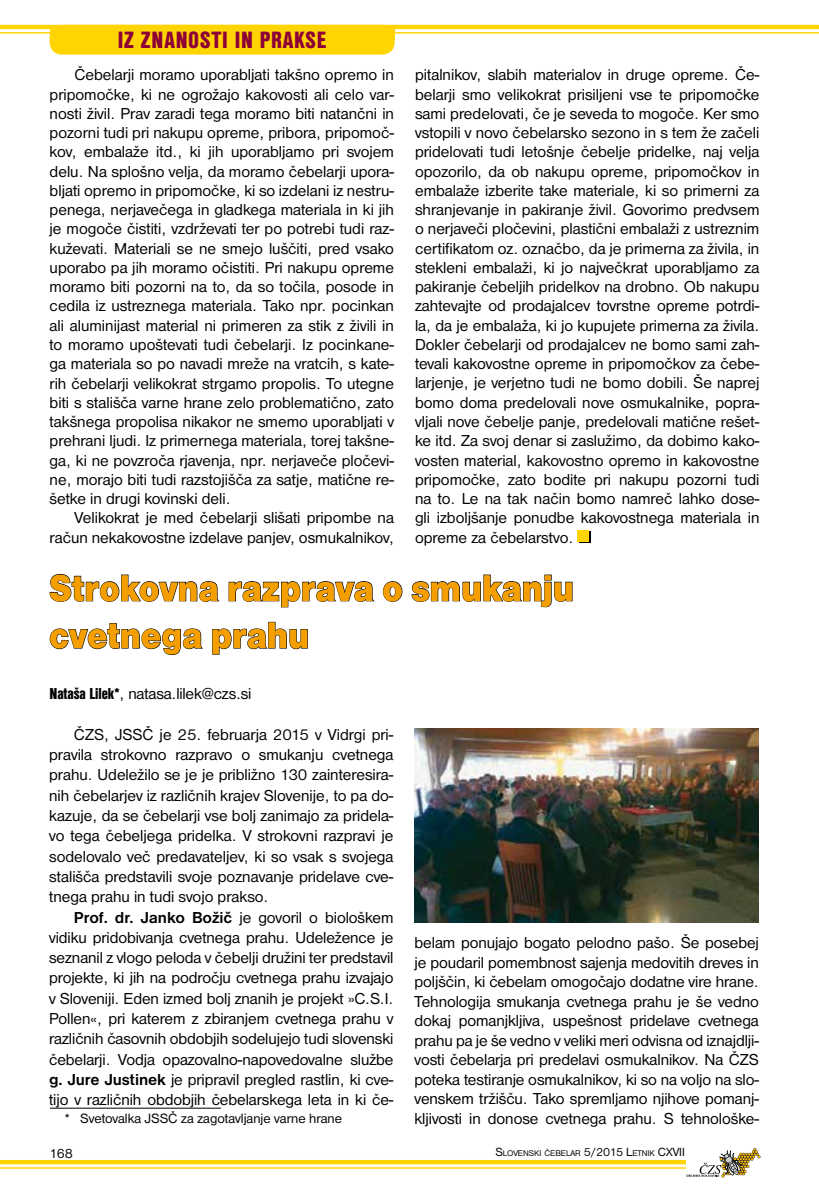
<style>
.page{position:relative;width:819px;height:1191px;background:#fff}
.page>*{position:absolute;margin:0;border:0;box-sizing:border-box;transform-origin:0 0}
.t1{font:38.5px/47.2px "Nimbus Sans DOT Blac";letter-spacing:-.005em;color:#f49e00;scale:.9 1}
.t2{font:24.5px "Nimbus Sans DOT Blac Cond";letter-spacing:.03em;color:#8d0037}
.t3{font:16.45px/19.2px "Nimbus Sans DOT";color:#000;text-align:justify}
.t4{font:14px "Nimbus Sans DOT";color:#000}
.t5{font:8.58px "Nimbus Sans DOT";color:#000}
.s1{font-family:"Nimbus Sans DOT Blac Cond"}
.s2{font-weight:700}
.s3{font-size:12.25px}
</style>
<div class="page">
<hr style="left:0;top:1160px;width:752px;height:4px;background:#ffd400">
<hr style="left:0;top:1167px;width:752px;height:1px;background:#ffd400">
<div style="left:50px;top:25px;width:344px;height:30px;background:#ffd400;border-radius:12px"></div>
<hr style="left:0;top:25px;width:819px;height:4px;background:#ffd400">
<hr style="left:0;top:32px;width:819px;height:2px;background:#ffd400">
<div style="left:50px;top:25px;width:344px;height:15px;background:#ffd400"></div>
<svg style="left:686px;top:1148px;width:74px;height:29px"></svg>
<svg style="left:49px;top:574px;width:171px;height:28px"></svg>
<svg style="left:228px;top:581px;width:147px;height:27px"></svg>
<svg style="left:382px;top:581px;width:21px;height:21px"></svg>
<svg style="left:411px;top:574px;width:162px;height:34px"></svg>
<svg style="left:49px;top:623px;width:154px;height:32px"></svg>
<svg style="left:212px;top:621px;width:96px;height:34px"></svg>
<hr style="left:50px;top:1107px;width:171px;height:1px;background:#000">
<img style="left:414px;top:729px;width:344px;height:193px">
<div style="left:579px;top:531px;width:11px;height:11px;background:#ffd400"></div>
<div style="left:577px;top:530px;width:11px;height:11px;background:#ffd400"></div>
<h2 class="t2" style="left:118px;top:26px;width:210px">IZ ZNANOSTI IN PRAKSE</h2>
<p class="t3" style="left:50px;top:66px;width:346px;text-indent:25px">Čebelarji moramo uporabljati takšno opremo in pripomočke, ki ne ogrožajo kakovosti ali celo var&shy;nosti živil. Prav zaradi tega moramo biti natančni in pozorni tudi pri nakupu opreme, pribora, pripomoč&shy;kov, embalaže itd., ki jih uporabljamo pri svojem delu. Na splošno velja, da moramo čebelarji upora&shy;bljati opremo in pripomočke, ki so izdelani iz nestru&shy;penega, nerjavečega in gladkega materiala in ki jih je mogoče čistiti, vzdrževati ter po potrebi tudi raz&shy;kuževati. Materiali se ne smejo luščiti, pred vsako uporabo pa jih moramo očistiti. Pri nakupu opreme moramo biti pozorni na to, da so točila, posode in cedila iz ustreznega materiala. Tako npr. pocinkan ali aluminijast material ni primeren za stik z živili in to moramo upoštevati tudi čebelarji. Iz pocinkane&shy;ga materiala so po navadi mreže na vratcih, s kate&shy;rih čebelarji velikokrat strgamo propolis. To utegne biti s stališča varne hrane zelo problematično, zato takšnega propolisa nikakor ne smemo uporabljati v prehrani ljudi. Iz primernega materiala, torej takšne&shy;ga, ki ne povzroča rjavenja, npr. nerjaveče pločevi&shy;ne, morajo biti tudi razstojišča za satje, matične re&shy;šetke in drugi kovinski deli.</p>
<p class="t3" style="left:50px;top:508px;width:346px;text-align:right">Velikokrat je med čebelarji slišati pripombe na račun nekakovostne izdelave panjev, osmukalnikov,</p>
<p class="t3" style="left:415px;top:65px;width:346px">pitalnikov, slabih materialov in druge opreme. Če&shy;belarji smo velikokrat prisiljeni vse te pripomočke sami predelovati, če je seveda to mogoče. Ker smo vstopili v novo čebelarsko sezono in s tem že začeli pridelovati tudi letošnje čebelje pridelke, naj velja opozorilo, da ob nakupu opreme, pripomočkov in embalaže izberite take materiale, ki so primerni za shranjevanje in pakiranje živil. Govorimo predvsem o nerjaveči pločevini, plastični embalaži z ustreznim certifikatom oz. označbo, da je primerna za živila, in stekleni embalaži, ki jo največkrat uporabljamo za pakiranje čebeljih pridelkov na drobno. Ob nakupu zahtevajte od prodajalcev tovrstne opreme potrdi&shy;la, da je embalaža, ki jo kupujete primerna za živila.<br>Dokler čebelarji od prodajalcev ne bomo sami zah&shy;tevali kakovostne opreme in pripomočkov za čebe&shy;larjenje, je verjetno tudi ne bomo dobili. Še naprej bomo doma predelovali nove osmukalnike, popra&shy;vljali nove čebelje panje, predelovali matične rešet&shy;ke itd. Za svoj denar si zaslužimo, da dobimo kako&shy;vosten material, kakovostno opremo in kakovostne pripomočke, zato bodite pri nakupu pozorni tudi na to. Le na tak način bomo namreč lahko dose&shy;gli izboljšanje ponudbe kakovostnega materiala in opreme za čebelarstvo.</p>
<h1 class="t1" style="left:49px;top:564px;width:584px">Strokovna razprava o smukanju cvetnega prahu</h1>
<p class="t3" style="left:50px;top:684px;width:203px"><span class="s1">Nataša Lilek*</span>, natasa.lilek@czs.si</p>
<p class="t3" style="left:49px;top:724px;width:346px;line-height:20.3px;text-indent:25px">ČZS, JSSČ je 25. februarja 2015 v Vidrgi pri&shy;pravila strokovno razpravo o smukanju cvetnega prahu. Udeležilo se je je približno 130 zainteresira&shy;nih čebelarjev iz različnih krajev Slovenije, to pa do&shy;kazuje, da se čebelarji vse bolj zanimajo za pridela&shy;vo tega čebeljega pridelka. V strokovni razpravi je sodelovalo več predavateljev, ki so vsak s svojega stališča predstavili svoje poznavanje pridelave cve&shy;tnega prahu in tudi svojo prakso.</p>
<p class="t3" style="left:49px;top:907px;width:346px;line-height:20.3px;text-indent:25px"><span class="s2">Prof. dr. Janko Božič</span> je govoril o biološkem vidiku pridobivanja cvetnega prahu. Udeležence je seznanil z vlogo peloda v čebelji družini ter predstavil projekte, ki jih na področju cvetnega prahu izvajajo v Sloveniji. Eden izmed bolj znanih je projekt »C.S.I.<br>Pollen«, pri katerem z zbiranjem cvetnega prahu v različnih časovnih obdobjih sodelujejo tudi slovenski čebelarji. Vodja opazovalno-napovedovalne službe <span class="s2">g. Jure Justinek</span> je pripravil pregled rastlin, ki cve&shy;tijo v različnih obdobjih čebelarskega leta in ki če-</p>
<p class="t4" style="left:65px;top:1110px;width:279px">* Svetovalka JSSČ za zagotavljanje varne hrane</p>
<p class="t3" style="left:414px;top:933px;width:346px">belam ponujajo bogato pelodno pašo. Še posebej je poudaril pomembnost sajenja medovitih dreves in poljščin, ki čebelam omogočajo dodatne vire hrane.<br>Tehnologija smukanja cvetnega prahu je še vedno dokaj pomanjkljiva, uspešnost pridelave cvetnega prahu pa je še vedno v veliki meri odvisna od iznajdlji&shy;vosti čebelarja pri predelavi osmukalnikov. Na ČZS poteka testiranje osmukalnikov, ki so na voljo na slo&shy;venskem tržišču. Tako spremljamo njihove pomanj&shy;kljivosti in donose cvetnega prahu. S tehnološke-</p>
<p class="t4" style="left:50px;top:1145px;width:25px">168</p>
<p class="t5" style="left:495px;top:1148px;width:191px"><span class="s3">S</span>LOVENSKI ČEBELAR <span class="s3">5/2015 L</span>ETNIK <span class="s3">CXVII</span></p>
</div>
